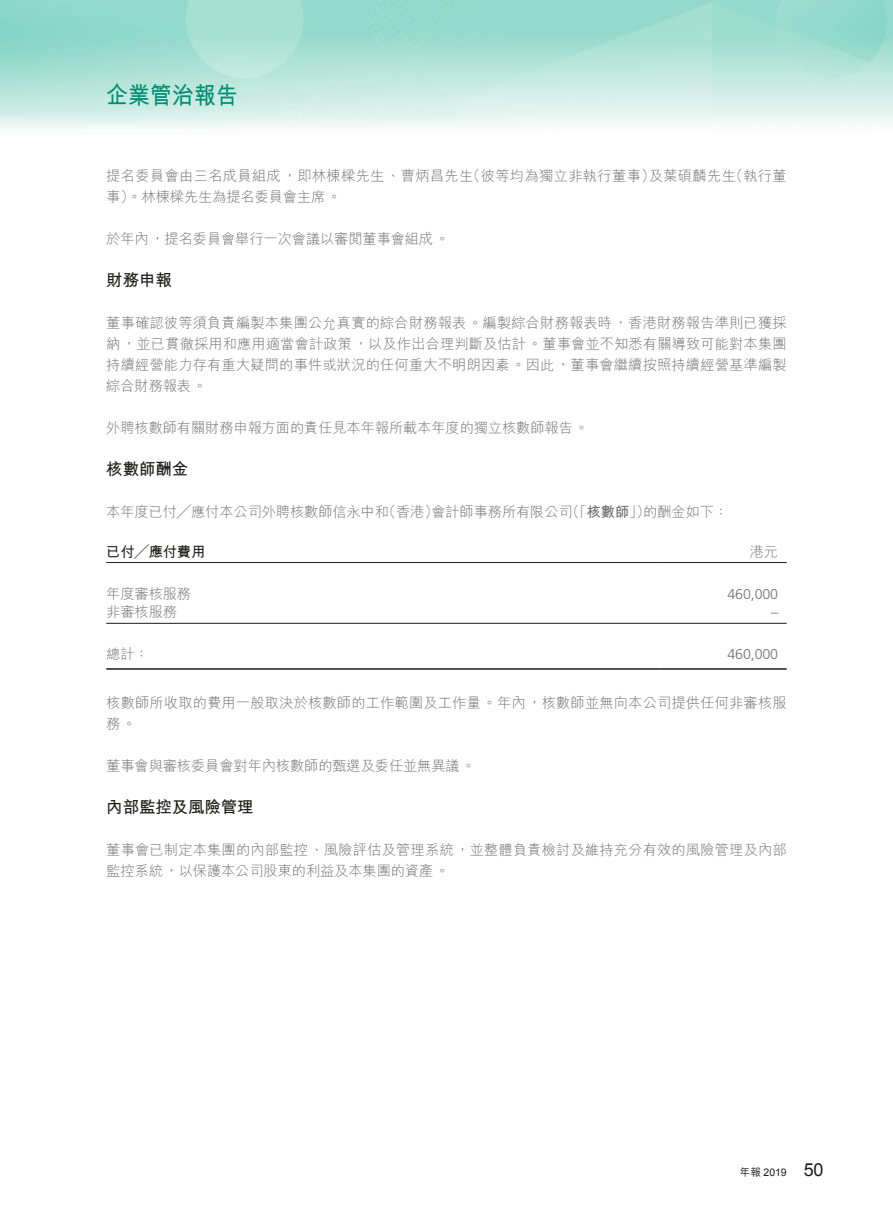
<style>
.page{position:relative;width:893px;height:1212px;background:#fff}
.page>*{position:absolute;margin:0;border:0;box-sizing:border-box;transform-origin:0 0}
.t1{font:700 24px "M Hei HK";letter-spacing:.015em;color:#008d72;scale:.9 1}
.t2{font:18px "Arial";color:#1c1c1b}
.t3{font:700 16.5px "M Hei HK";letter-spacing:-.01em;color:#1c1c1b}
.t4{font:300 14.25px/21px "M Hei HK";letter-spacing:.01em;color:#6f6f6f}
.t5{font:300 14.25px "M Hei HK";letter-spacing:-.01em;color:#6f6f6f}
.t6{font:300 14.25px "Frutiger LT Std";letter-spacing:-.01em;color:#6f6f6f}
.t7{font:700 14.25px "M Hei HK";letter-spacing:-.01em;color:#1c1c1b}
.t8{font:10.5px "Arial";color:#1c1c1b}
.s1{font-weight:700}
.s2{font-family:"M Hei HK";font-weight:500}
</style>
<div class="page">
<hr style="left:106px;top:562px;width:553px;height:1px;background:#1c1c1b">
<hr style="left:659px;top:562px;width:128px;height:1px;background:#1c1c1b">
<hr style="left:106px;top:623px;width:553px;height:1px;background:#1c1c1b">
<hr style="left:659px;top:623px;width:128px;height:1px;background:#1c1c1b">
<hr style="left:106px;top:668px;width:553px;height:2px;background:#1c1c1b">
<hr style="left:659px;top:668px;width:128px;height:2px;background:#1c1c1b">
<h1 class="t1" style="left:106px;top:78px;width:148px">企業管治報告</h1>
<p class="t4" style="left:649px;top:164px;width:89px">及葉碩麟先生</p>
<p class="t4" style="left:466px;top:164px;width:191px">（彼等均為獨立非執行董事）</p>
<p class="t4" style="left:729px;top:164px;width:60px">（執行董</p>
<p class="t4" style="left:106px;top:164px;width:369px">提名委員會由三名成員組成，即林棟樑先生、曹炳昌先生事）。林棟樑先生為提名委員會主席。</p>
<p class="t5" style="left:106px;top:229px;width:344px">於年內，提名委員會舉行一次會議以審閱董事會組成。</p>
<p class="t3" style="left:106px;top:268px;width:67px">財務申報</p>
<p class="t4" style="left:106px;top:311px;width:682px;text-align:justify">董事確認彼等須負責編製本集團公允真實的綜合財務報表。編製綜合財務報表時，香港財務報告準則已獲採納，並已貫徹採用和應用適當會計政策，以及作出合理判斷及估計。董事會並不知悉有關導致可能對本集團持續經營能力存有重大疑問的事件或狀況的任何重大不明朗因素。因此，董事會繼續按照持續經營基準編製綜合財務報表。</p>
<p class="t5" style="left:106px;top:418px;width:484px">外聘核數師有關財務申報方面的責任見本年報所載本年度的獨立核數師報告。</p>
<p class="t3" style="left:106px;top:457px;width:83px">核數師酬金</p>
<p class="t4" style="left:643px;top:500px;width:86px">的酬金如下：</p>
<p class="t5" style="left:106px;top:502px;width:284px">本年度已付╱應付本公司外聘核數師信永中和</p>
<p class="t5" style="left:431px;top:502px;width:143px">會計師事務所有限公司</p>
<p class="t4" style="left:382px;top:500px;width:58px">（香港）</p>
<p class="t4" style="left:566px;top:500px;width:86px">（「<span class="s1">核數師</span>」）</p>
<p class="t7" style="left:106px;top:541px;width:101px">已付╱應付費用</p>
<p class="t4" style="left:106px;top:582px;width:86px">年度審核服務</p>
<p class="t4" style="left:106px;top:601px;width:72px">非審核服務</p>
<p class="t4" style="left:750px;top:540px;width:30px">港元</p>
<p class="t6" style="left:727px;top:586px;width:52px">460,000</p>
<p class="t6" style="left:771px;top:604px;width:9px">–</p>
<p class="t4" style="left:106px;top:643px;width:44px">總計：</p>
<p class="t4" style="left:106px;top:692px;width:682px">核數師所收取的費用一般取決於核數師的工作範圍及工作量。年內，核數師並無向本公司提供任何非審核服務。</p>
<p class="t5" style="left:106px;top:756px;width:371px">董事會與審核委員會對年內核數師的甄選及委任並無異議。</p>
<p class="t3" style="left:106px;top:795px;width:149px">內部監控及風險管理</p>
<p class="t4" style="left:106px;top:839px;width:682px">董事會已制定本集團的內部監控、風險評估及管理系統，並整體負責檢討及維持充分有效的風險管理及內部監控系統，以保護本公司股東的利益及本集團的資產。</p>
<p class="t6" style="left:727px;top:646px;width:52px">460,000</p>
<p class="t8" style="left:740px;top:1165px;width:48px"><span class="s2">年報</span> 2019</p>
<p class="t2" style="left:804px;top:1158px;width:21px">50</p>
</div>
